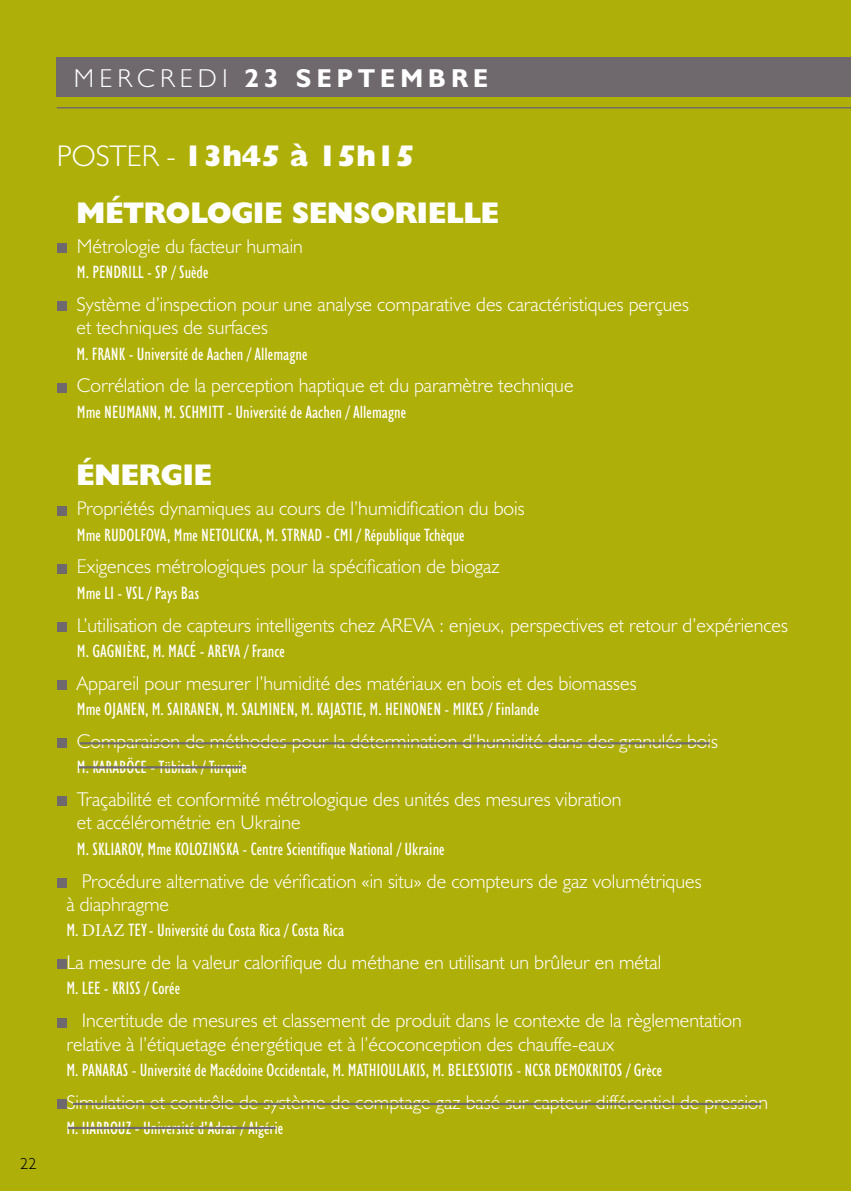
<style>
.page{position:relative;width:851px;height:1191px;background:#fff}
.page>*{position:absolute;margin:0;border:0;box-sizing:border-box;transform-origin:0 0}
.t1{font:800 30px/56.8px "Humanist 521 BT";color:#fff}
.t2{font:700 26px "Humanist 521 BT";color:#fff}
.t3{font:300 26px "Humanist 521 BT";color:#fff}
.t4{font:300 20px/23.6px "Humanist 521 BT";color:#fff}
.t5{font:condensed 18px "Humanist 521 BT";color:#fff}
.t6{font:300 16px "Humanist 521 BT";color:#000}
.s1{font-weight:300}
.s2{font-family:"Minion Pro";font-stretch:normal}
</style>
<div class="page">
<div style="left:0;top:0;width:850px;height:1191px;background:#afaf09"></div>
<div style="left:57px;top:243px;width:9px;height:9px;background:#6f696e"></div>
<div style="left:57px;top:301px;width:9px;height:10px;background:#6f696e"></div>
<div style="left:57px;top:383px;width:9px;height:9px;background:#6f696e"></div>
<div style="left:57px;top:506px;width:9px;height:9px;background:#6f696e"></div>
<div style="left:57px;top:564px;width:9px;height:9px;background:#6f696e"></div>
<div style="left:57px;top:622px;width:9px;height:9px;background:#6f696e"></div>
<div style="left:57px;top:680px;width:9px;height:9px;background:#6f696e"></div>
<div style="left:57px;top:738px;width:9px;height:9px;background:#6f696e"></div>
<div style="left:57px;top:796px;width:9px;height:10px;background:#6f696e"></div>
<div style="left:57px;top:878px;width:9px;height:9px;background:#6f696e"></div>
<div style="left:57px;top:959px;width:9px;height:10px;background:#6f696e"></div>
<div style="left:57px;top:1017px;width:9px;height:10px;background:#6f696e"></div>
<div style="left:57px;top:1099px;width:9px;height:10px;background:#6f696e"></div>
<div style="left:57px;top:57px;width:793px;height:39px;background:#6f696e"></div>
<hr style="left:57px;top:107px;width:793px;height:1px;background:#6f696e">
<hr style="left:850px;top:57px;width:1px;height:39px;background:#6f696e">
<hr style="left:80px;top:742px;width:629px;height:2px;background:#6f696e">
<hr style="left:79px;top:767px;width:163px;height:1px;background:#6f696e">
<hr style="left:73px;top:1103px;width:687px;height:1px;background:#6f696e">
<hr style="left:68px;top:1127px;width:207px;height:1px;background:#6f696e">
<p class="t6" style="left:20px;top:1153px;width:18px">22</p>
<h2 class="t3" style="left:74px;top:62px;width:45px">MERCRE</h2>
<h2 class="t2" style="left:198px;top:61px;width:120px"><span class="s1">DI</span> 23 SEPTEM</h2>
<h2 class="t2" style="left:428px;top:61px;width:41px">BRE</h2>
<h1 class="t1" style="left:77px;top:127px;width:424px;text-indent:-20px"><span class="s1">POSTER -</span> 13h45 à 15h15<br>MÉTROLOGIE SENSORIELLE</h1>
<p class="t4" style="left:77px;top:233px;width:227px">Métrologie du facteur humain</p>
<p class="t5" style="left:77px;top:261px;width:30px">M. Pendrill</p>
<p class="t5" style="left:147px;top:261px;width:63px">- SP / Suède</p>
<p class="t4" style="left:76px;top:292px;width:614px">Système d’inspection pour une analyse comparative des caractéristiques perçues et techniques de surfaces</p>
<p class="t5" style="left:76px;top:343px;width:29px">M. Frank</p>
<p class="t5" style="left:129px;top:343px;width:180px">- Université de Aachen / Allemagne</p>
<p class="t4" style="left:77px;top:373px;width:498px">Corrélation de la perception haptique et du paramètre technique</p>
<p class="t5" style="left:77px;top:401px;width:44px">Mme Neumann</p>
<p class="t5" style="left:157px;top:401px;width:36px">, M. Schmitt</p>
<p class="t5" style="left:227px;top:401px;width:180px">- Université de Aachen / Allemagne</p>
<h1 class="t1" style="left:77px;top:446px;width:137px">ÉNERGIE</h1>
<p class="t4" style="left:77px;top:496px;width:449px">Propriétés dynamiques au cours de l’humidification du bois</p>
<p class="t5" style="left:77px;top:524px;width:42px">Mme Rudolfova</p>
<p class="t5" style="left:167px;top:524px;width:49px">, Mme Netolicka</p>
<p class="t5" style="left:259px;top:524px;width:36px">, M. Strnad</p>
<p class="t5" style="left:325px;top:524px;width:141px">- CMI / République Tchèque</p>
<p class="t4" style="left:77px;top:554px;width:424px">Exigences métrologiques pour la spécification de biogaz</p>
<p class="t5" style="left:77px;top:582px;width:124px">Mme Li - VSL / Pays Bas</p>
<p class="t4" style="left:77px;top:612px;width:712px">L’utilisation de capteurs intelligents chez AREVA : enjeux, perspectives et retour d’expériences</p>
<p class="t5" style="left:77px;top:640px;width:209px">M. Gagni ère, M. Macé - AREVA / France</p>
<p class="t4" style="left:77px;top:670px;width:561px">Appareil pour mesurer l’humidité des matériaux en bois et des biomasses</p>
<p class="t5" style="left:77px;top:698px;width:43px">Mme Ojanen</p>
<p class="t5" style="left:145px;top:698px;width:36px">, M. Sairanen</p>
<p class="t5" style="left:219px;top:698px;width:36px">, M. Salminen</p>
<p class="t5" style="left:294px;top:698px;width:36px">, M. Kajastie</p>
<p class="t5" style="left:363px;top:698px;width:38px">, M. Heinonen</p>
<p class="t5" style="left:444px;top:698px;width:96px">- MIKES / Finlande</p>
<p class="t4" style="left:77px;top:728px;width:642px">Comparaison de méthodes pour la détermination d’humidité dans des granulés bois</p>
<p class="t5" style="left:77px;top:756px;width:171px">M. Karaböce - Tübitak / Turquie</p>
<p class="t4" style="left:77px;top:787px;width:546px">Traçabilité et conformité métrologique des unités des mesures vibration et accélérométrie en Ukraine</p>
<p class="t5" style="left:77px;top:838px;width:29px">M. Skliarov</p>
<p class="t5" style="left:141px;top:838px;width:48px">, Mme Kolozinska</p>
<p class="t5" style="left:242px;top:838px;width:203px">- Centre Scientifique National / Ukraine</p>
<p class="t4" style="left:66px;top:868px;width:636px;text-indent:15px">Procédure alternative de vérification «in situ» de compteurs de gaz volumétriques à diaphragme</p>
<p class="t5" style="left:66px;top:919px;width:279px">M. <span class="s2">DIAZ</span> TEY - Université du Costa Rica / Costa Rica</p>
<p class="t4" style="left:66px;top:950px;width:596px">La mesure de la valeur calorifique du méthane en utilisant un brûleur en métal</p>
<p class="t5" style="left:66px;top:977px;width:115px">M. LEE - KRISS / Corée</p>
<p class="t4" style="left:66px;top:1008px;width:676px;text-indent:15px">incertitude de mesures et classement de produit dans le contexte de la règlementation relative à l’étiquetage énergétique et à l’écoconception des chauffe-eaux</p>
<p class="t5" style="left:66px;top:1059px;width:597px">M. PANARAS - Université de Macédoine Occidentale, M. MATHIOULAKIS, M. BELESSIOTIS - NCSR DEMOKRITOS / Grèce</p>
<p class="t4" style="left:66px;top:1089px;width:703px">simulation et contrôle de système de comptage gaz basé sur capteur différentiel de pression</p>
<p class="t5" style="left:66px;top:1117px;width:218px">M. HARROUZ - Université d’Adrar / Algérie</p>
</div>
